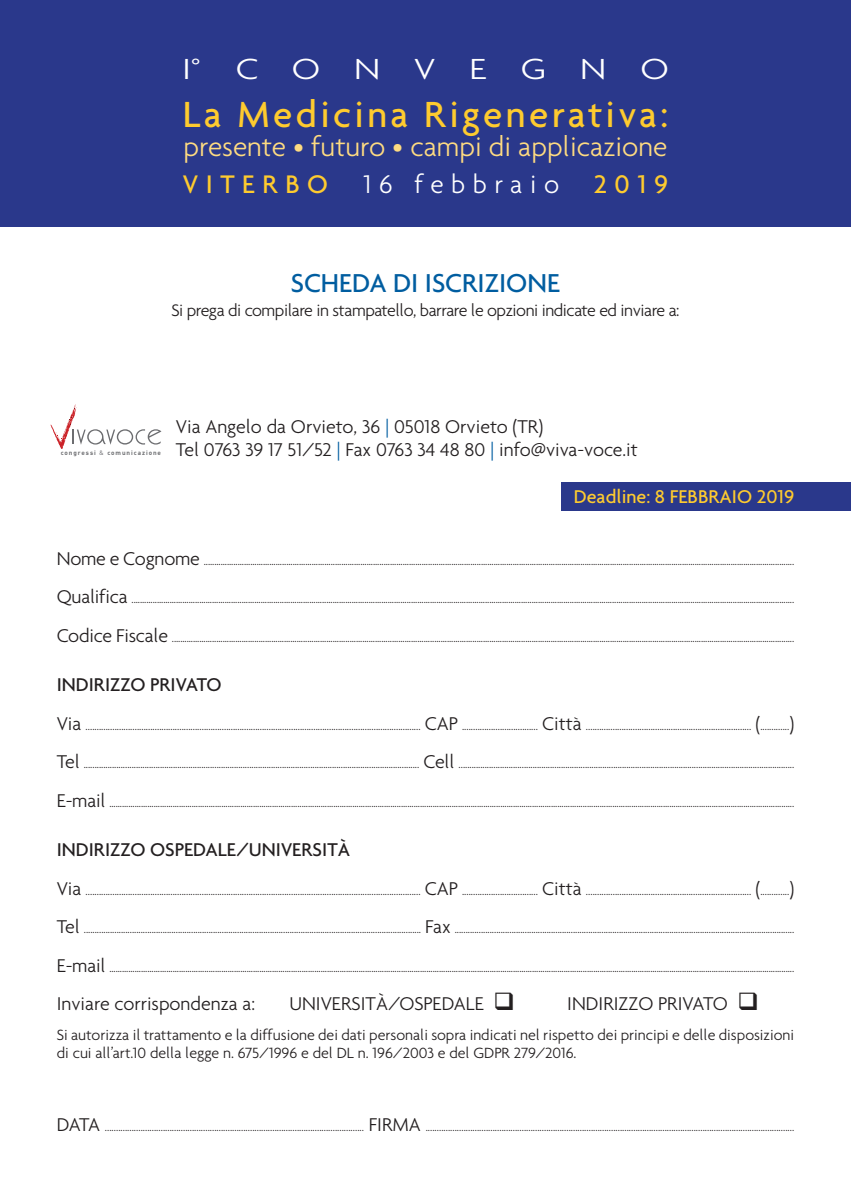
<style>
.page{position:relative;width:851px;height:1191px;background:#fff}
.page>*{position:absolute;margin:0;border:0;box-sizing:border-box;transform-origin:0 0}
.t1{font:500 39.4px "Agenda";letter-spacing:.085em;color:#fecb2f}
.t2{font:300 31.4px "Agenda";letter-spacing:.9em;color:#fff;scale:1.2 1}
.t3{font:300 29.4px "Agenda";color:#fedb81}
.t4{font:500 28px "Agenda";color:#005da0}
.t5{font:500 27.6px "Agenda";letter-spacing:.275em;color:#fecb2f}
.t6{font:300 27.6px "Agenda";letter-spacing:.275em;color:#fff}
.t7{font:300 20px/23.4px "Agenda";color:#231f20}
.t8{font:500 20px "Agenda";color:#231f20}
.t9{font:500 20px "Agenda";color:#fecb2f}
.t10{font:300 18px "Agenda";letter-spacing:-.025em;color:#231f20}
.t11{font:300 16px/18.4px "Agenda";color:#231f20}
.t12{font:300 12px "Agenda";color:#231f20}
.t13{font:700 6.4px "DIN";letter-spacing:.15em;color:#6c6d70}
.s1{font-weight:400}
.s2{color:#005da0}
.s3{font-size:20px}
</style>
<div class="page">
<div style="left:561px;top:482px;width:289px;height:28px;background:#2a388b"></div>
<div style="left:0;top:0;width:850px;height:227px;background:#2a388b"></div>
<svg style="left:50px;top:404px;width:111px;height:45px"></svg>
<h2 class="t2" style="left:182px;top:50px;width:407px">I°CONVEGNO</h2>
<h1 class="t1" style="left:183px;top:90px;width:487px">La Medicina Rigenerativa:</h1>
<h3 class="t3" style="left:184px;top:129px;width:485px">presente • futuro • campi di applicazione</h3>
<h3 class="t5" style="left:183px;top:168px;width:147px">VITERBO</h3>
<h3 class="t6" style="left:363px;top:168px;width:197px">16 febbraio</h3>
<h3 class="t5" style="left:593px;top:168px;width:76px">2019</h3>
<h3 class="t4" style="left:291px;top:266px;width:270px">SCHEDA DI ISCRIZIONE</h3>
<h3 class="t10" style="left:171px;top:299px;width:509px">Si prega di compilare in stampatello, barrare le opzioni indicate ed inviare a:</h3>
<p class="t13" style="left:61px;top:449px;width:102px">congressi <span class="s1">&amp;</span> comunicazione</p>
<h3 class="t7" style="left:176px;top:414px;width:463px">Via Angelo da Orvieto, 36 <span class="s2">|</span> 05018 Orvieto (TR)<br>Tel 0763 39 17 51/52 <span class="s2">|</span> Fax 0763 34 48 80 <span class="s2">|</span> info@viva-voce.it</h3>
<h3 class="t9" style="left:574px;top:484px;width:222px">Deadline: 8 FEBBRAIO 2019</h3>
<p class="t12" style="left:57px;top:553px;width:739px"><span class="s3">Nome e Cognome</span> .......................................................................................................................................................................................................................................................................................</p>
<p class="t12" style="left:57px;top:592px;width:739px"><span class="s3">Qualifica</span> .........................................................................................................................................................................................................................................................................................................................</p>
<p class="t12" style="left:57px;top:630px;width:739px"><span class="s3">Codice Fiscale</span> ......................................................................................................................................................................................................................................................................................................</p>
<h3 class="t8" style="left:57px;top:673px;width:166px">INDIRIZZO PRIVATO</h3>
<p class="t12" style="left:57px;top:718px;width:739px"><span class="s3">Via</span> ...................................................................................................................................................... <span class="s3">CAP</span> .................................. <span class="s3">Città</span> .......................................................................... <span class="s3">(</span>.............<span class="s3">)</span></p>
<p class="t12" style="left:57px;top:757px;width:739px"><span class="s3">Tel</span> .......................................................................................................................................................... <span class="s3">Cell</span> ..........................................................................................................................................................</p>
<p class="t12" style="left:57px;top:795px;width:738px"><span class="s3">E-mail</span> ....................................................................................................................................................................................................................................................................................................................................</p>
<h3 class="t8" style="left:57px;top:837px;width:295px">INDIRIZZO OSPEDALE/UNIVERSITÀ</h3>
<p class="t12" style="left:57px;top:883px;width:739px"><span class="s3">Via</span> ...................................................................................................................................................... <span class="s3">CAP</span> .................................. <span class="s3">Città</span> .......................................................................... <span class="s3">(</span>.............<span class="s3">)</span></p>
<p class="t12" style="left:57px;top:922px;width:739px"><span class="s3">Tel</span> .......................................................................................................................................................... <span class="s3">Fax</span> ...........................................................................................................................................................</p>
<p class="t12" style="left:57px;top:960px;width:738px"><span class="s3">E-mail</span> ....................................................................................................................................................................................................................................................................................................................................</p>
<h3 class="t7" style="left:57px;top:991px;width:200px">Inviare corrispondenza a:</h3>
<h3 class="t7" style="left:289px;top:991px;width:227px">UNIVERSITÀ/OSPEDALE ❑</h3>
<h3 class="t7" style="left:567px;top:991px;width:193px">INDIRIZZO PRIVATO ❑</h3>
<h3 class="t11" style="left:57px;top:1025px;width:739px">Si autorizza il trattamento e la diffusione dei dati personali sopra indicati nel rispetto dei principi e delle disposizioni di cui all’art.10 della legge n. 675/1996 e del DL n. 196/2003 e del GDPR 279/2016.</h3>
<p class="t12" style="left:57px;top:1120px;width:739px"><span class="s3">DATA</span> .................................................................................................................... <span class="s3">FIRMA</span> .....................................................................................................................................................................</p>
</div>
